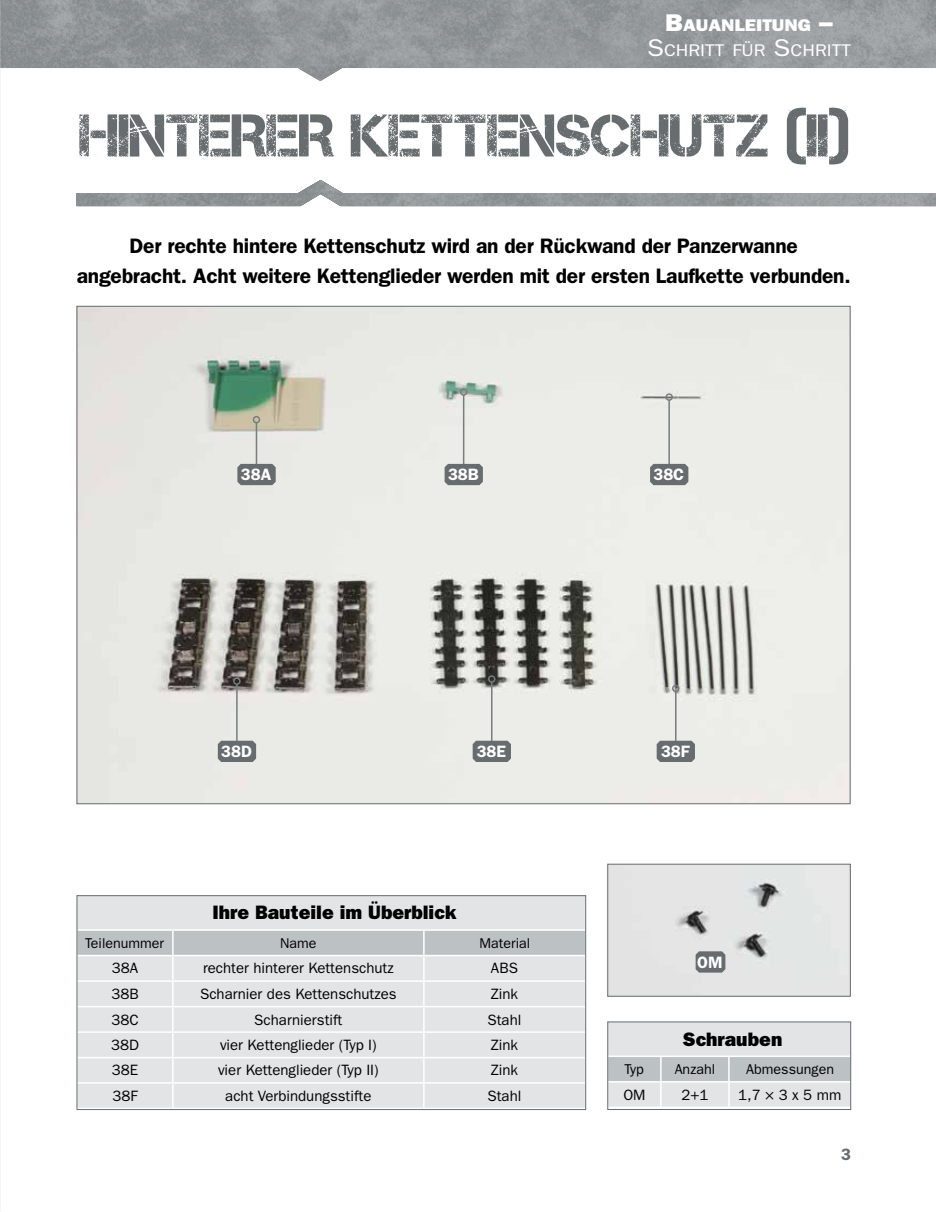
<style>
.page{position:relative;width:936px;height:1212px;background:#fff}
.page>*{position:absolute;margin:0;border:0;box-sizing:border-box;transform-origin:0 0}
.t1{font:60px "Capture Smallz";letter-spacing:-.01em;color:#676c6e}
.t2{font:600 21px/30px "ITC Franklin Gothic Std";letter-spacing:-.01em;color:#000;text-align:center}
.t3{font:19.5px "ITC Franklin Gothic Std Hvy";color:#000}
.t4{font:16.95px "ITC Franklin Gothic Std";color:#fff;scale:1.12 1}
.t5{font:16.95px "ITC Franklin Gothic Std Hvy";color:#fff;scale:1.12 1}
.t6{font:600 16.5px "ITC Franklin Gothic Std";color:#fff}
.t7{font:600 16.5px "ITC Franklin Gothic Std";color:#676c6e}
.t8{font:15px "ITC Franklin Gothic Std";color:#000}
.t9{font:14.25px "ITC Franklin Gothic Std";color:#000}
.s1{font-size:24.3px}
</style>
<div class="page">
<img style="left:0;top:0;width:935px;height:81px">
<img style="left:79px;top:308px;width:769px;height:494px">
<div style="left:609px;top:866px;width:239px;height:128px;background:#e5e5e5"></div>
<div style="left:607px;top:864px;width:243px;height:132px;border:1px solid #676c6e"></div>
<div style="left:77px;top:896px;width:508px;height:34px;background:#e2e4e5"></div>
<svg style="left:79px;top:931px;width:505px;height:177px;background:#dee0e1"></svg>
<hr style="left:77px;top:929px;width:96px;height:2px;background:#fff">
<hr style="left:173px;top:929px;width:251px;height:2px;background:#fff">
<hr style="left:424px;top:929px;width:161px;height:2px;background:#fff">
<div style="left:77px;top:895px;width:509px;height:215px;border:1px solid #676c6e"></div>
<div style="left:608px;top:1022px;width:242px;height:34px;background:#e2e4e5"></div>
<svg style="left:609px;top:1057px;width:240px;height:49px;background:#d0d4d5"></svg>
<hr style="left:608px;top:1055px;width:52px;height:2px;background:#fff">
<hr style="left:660px;top:1055px;width:69px;height:2px;background:#fff">
<hr style="left:729px;top:1055px;width:121px;height:2px;background:#fff">
<div style="left:607px;top:1021px;width:244px;height:89px;border:1px solid #676c6e"></div>
<hr style="left:256px;top:423px;width:1px;height:48px;background:#777d7f">
<div style="left:253px;top:416px;width:7px;height:7px;border:2px solid #777d7f;border-radius:50%"></div>
<svg style="left:237px;top:464px;width:39px;height:21px"></svg>
<svg style="left:695px;top:951px;width:30px;height:21px"></svg>
<hr style="left:463px;top:395px;width:1px;height:76px;background:#777d7f">
<div style="left:460px;top:388px;width:7px;height:8px;border:2px solid #777d7f;border-radius:50%"></div>
<svg style="left:444px;top:464px;width:39px;height:21px"></svg>
<hr style="left:668px;top:400px;width:2px;height:71px;background:#777d7f">
<div style="left:665px;top:393px;width:8px;height:8px;border:2px solid #777d7f;border-radius:50%"></div>
<svg style="left:650px;top:464px;width:38px;height:21px"></svg>
<hr style="left:236px;top:684px;width:2px;height:64px;background:#777d7f">
<div style="left:233px;top:677px;width:8px;height:8px;border:2px solid #777d7f;border-radius:50%"></div>
<svg style="left:218px;top:741px;width:38px;height:21px"></svg>
<hr style="left:491px;top:682px;width:1px;height:66px;background:#777d7f">
<div style="left:488px;top:675px;width:7px;height:8px;border:2px solid #777d7f;border-radius:50%"></div>
<svg style="left:472px;top:741px;width:39px;height:21px"></svg>
<hr style="left:675px;top:691px;width:1px;height:57px;background:#777d7f">
<div style="left:672px;top:685px;width:7px;height:7px;border:2px solid #777d7f;border-radius:50%"></div>
<svg style="left:656px;top:741px;width:39px;height:21px"></svg>
<svg style="left:77px;top:180px;width:858px;height:26px"></svg>
<p class="t5" style="left:665px;top:15px;width:151px"><span class="s1">B</span>AUANLEITUNG <span class="s1">–</span></p>
<p class="t4" style="left:647px;top:41px;width:183px"><span class="s1">S</span>CHRITT FÜR <span class="s1">S</span>CHRITT</p>
<h1 class="t1" style="left:79px;top:102px;width:771px">HINTERER KETTENSCHUTZ (II)</h1>
<h2 class="t2" style="left:77px;top:231px;width:775px">Der rechte hintere Kettenschutz wird an der Rückwand der Panzerwanne angebracht. Acht weitere Kettenglieder werden mit der ersten Laufkette verbunden.</h2>
<p class="t6" style="left:241px;top:465px;width:32px">38A</p>
<p class="t6" style="left:448px;top:465px;width:32px">38B</p>
<p class="t6" style="left:653px;top:465px;width:32px">38C</p>
<p class="t6" style="left:221px;top:741px;width:32px">38D</p>
<p class="t6" style="left:476px;top:741px;width:31px">38E</p>
<p class="t6" style="left:661px;top:741px;width:30px">38F</p>
<h3 class="t3" style="left:212px;top:901px;width:245px">Ihre Bauteile im Überblick</h3>
<p class="t9" style="left:85px;top:935px;width:80px">Teilenummer</p>
<p class="t9" style="left:280px;top:935px;width:38px">Name</p>
<p class="t9" style="left:479px;top:935px;width:52px">Material</p>
<p class="t8" style="left:112px;top:960px;width:28px">38A</p>
<p class="t8" style="left:203px;top:960px;width:192px">rechter hinterer Kettenschutz</p>
<p class="t8" style="left:491px;top:960px;width:28px">ABS</p>
<p class="t8" style="left:111px;top:985px;width:29px">38B</p>
<p class="t8" style="left:200px;top:985px;width:198px">Scharnier des Kettenschutzes</p>
<p class="t8" style="left:491px;top:985px;width:29px">Zink</p>
<p class="t8" style="left:111px;top:1011px;width:29px">38C</p>
<p class="t8" style="left:254px;top:1011px;width:90px">Scharnierstift</p>
<p class="t8" style="left:487px;top:1011px;width:35px">Stahl</p>
<p class="t8" style="left:111px;top:1036px;width:29px">38D</p>
<p class="t8" style="left:220px;top:1036px;width:158px">vier Kettenglieder (Typ I)</p>
<p class="t8" style="left:491px;top:1036px;width:29px">Zink</p>
<p class="t8" style="left:112px;top:1062px;width:28px">38E</p>
<p class="t8" style="left:218px;top:1062px;width:162px">vier Kettenglieder (Typ II)</p>
<p class="t8" style="left:491px;top:1062px;width:29px">Zink</p>
<p class="t8" style="left:112px;top:1087px;width:27px">38F</p>
<p class="t8" style="left:225px;top:1087px;width:148px">acht Verbindungsstifte</p>
<p class="t8" style="left:487px;top:1087px;width:35px">Stahl</p>
<p class="t6" style="left:697px;top:952px;width:27px">OM</p>
<h3 class="t3" style="left:682px;top:1027px;width:101px">Schrauben</h3>
<p class="t9" style="left:624px;top:1061px;width:21px">Typ</p>
<p class="t9" style="left:674px;top:1061px;width:42px">Anzahl</p>
<p class="t9" style="left:746px;top:1061px;width:89px">Abmessungen</p>
<p class="t8" style="left:623px;top:1086px;width:24px">OM</p>
<p class="t8" style="left:681px;top:1086px;width:28px">2+1</p>
<p class="t8" style="left:738px;top:1086px;width:105px">1,7 × 3 x 5 mm</p>
<p class="t7" style="left:840px;top:1144px;width:11px">3</p>
</div>
